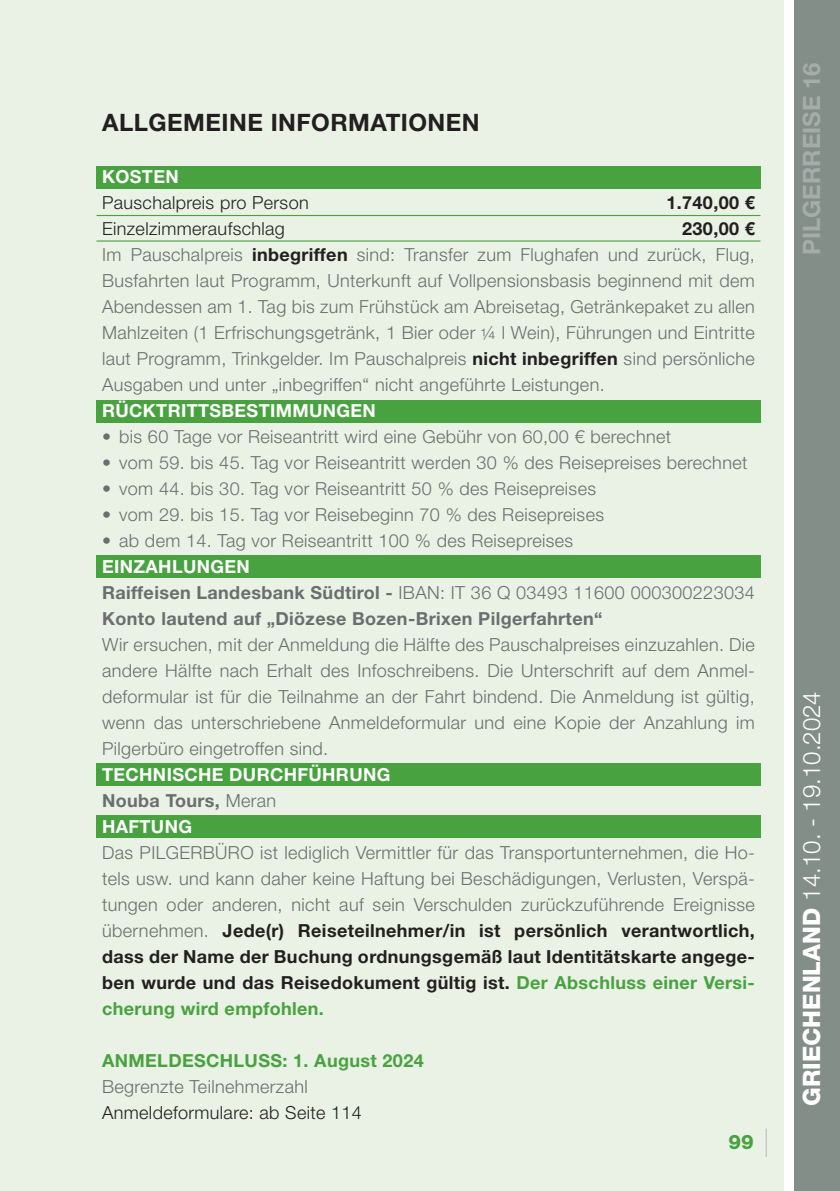
<style>
.page{position:relative;width:840px;height:1191px;background:#fff}
.page>*{position:absolute;margin:0;border:0;box-sizing:border-box;transform-origin:0 0}
.t1{font:300 24px "Helvetica Neue LT Std";color:#fff}
.t2{font:700 24px "Helvetica Neue LT Std";letter-spacing:.02em;color:#231f20}
.t3{font:700 24px "Helvetica Neue LT Std";color:#a4adaa}
.t4{font:800 20px "Helvetica Neue LT Std";color:#49a240}
.t5{font:300 18px/26px "Helvetica Neue LT Std";letter-spacing:.02em;color:#6c6d70;text-align:justify}
.t6{font:700 18px/26px "Helvetica Neue LT Std";letter-spacing:.02em;color:#6c6d70}
.t7{font:700 18px/26px "Helvetica Neue LT Std";letter-spacing:.02em;color:#fff}
.t8{font:300 18px "Helvetica Neue LT Std";letter-spacing:.02em;color:#231f20}
.t9{font:700 18px "Helvetica Neue LT Std";letter-spacing:.02em;color:#49a240}
.t10{font:700 18px "Helvetica Neue LT Std";color:#231f20}
.s1{font-weight:700;color:#231f20}
.s2{color:#fff}
.s3{font-weight:300}
.s4{color:#6c6d70}
.s5{font-weight:300;color:#6c6d70}
.s6{font-weight:700;color:#49a240}
.s7{font-weight:800}
</style>
<div class="page">
<div style="left:0;top:0;width:782px;height:1191px;background:#e9f2e5"></div>
<div style="left:96px;top:166px;width:664px;height:23px;background:#49a240"></div>
<div style="left:96px;top:400px;width:664px;height:22px;background:#49a240"></div>
<div style="left:96px;top:555px;width:664px;height:23px;background:#49a240"></div>
<div style="left:96px;top:763px;width:664px;height:22px;background:#49a240"></div>
<div style="left:96px;top:815px;width:664px;height:22px;background:#49a240"></div>
<hr style="left:96px;top:215px;width:664px;height:1px;background:#49a240">
<hr style="left:96px;top:240px;width:664px;height:2px;background:#49a240">
<div style="left:794px;top:0;width:45px;height:1191px;background:#848e89"></div>
<svg style="left:765px;top:1129px;width:1px;height:28px"></svg>
<h1 class="t2" style="left:102px;top:107px;width:379px">ALLGEMEINE INFORMATIONEN</h1>
<p class="t7" style="left:102px;top:163px;width:78px">KOSTEN</p>
<p class="t8" style="left:102px;top:192px;width:208px">Pauschalpreis pro Person</p>
<p class="t10" style="left:666px;top:191px;width:90px">1.740,00 €</p>
<p class="t8" style="left:102px;top:218px;width:184px">Einzelzimmeraufschlag</p>
<p class="t5" style="left:102px;top:215px;width:653px;text-indent:579px"><span class="s1">230,00 € </span>Im Pauschalpreis <span class="s1">inbegriffen</span> sind: Transfer zum Flughafen und zurück, Flug, Busfahrten laut Programm, Unterkunft auf Vollpensionsbasis beginnend mit dem Abendessen am 1. Tag bis zum Frühstück am Abreisetag, Getränkepaket zu allen Mahlzeiten (1 Erfrischungsgetränk, 1 Bier oder ¼ l Wein), Führungen und Eintritte laut Programm, Trinkgelder. Im Pauschalpreis <span class="s1">nicht inbegriffen</span> sind persönliche Ausgaben und unter „inbegriffen“ nicht angeführte Leistungen.</p>
<p class="t7" style="left:102px;top:397px;width:275px">RÜCKTRITTSBESTIMMUNGEN</p>
<p class="t5" style="left:102px;top:423px;width:570px">• bis 60 Tage vor Reiseantritt wird eine Gebühr von 60,00 € berechnet</p>
<p class="t5" style="left:102px;top:449px;width:646px">• vom 59. bis 45. Tag vor Reiseantritt werden 30 % des Reisepreises berechnet</p>
<p class="t5" style="left:102px;top:475px;width:495px">• vom 44. bis 30. Tag vor Reiseantritt 50 % des Reisepreises</p>
<p class="t5" style="left:102px;top:501px;width:503px">• vom 29. bis 15. Tag vor Reisebeginn 70 % des Reisepreises</p>
<p class="t5" style="left:102px;top:527px;width:472px">• ab dem 14. Tag vor Reiseantritt 100 % des Reisepreises</p>
<p class="t6" style="left:102px;top:553px;width:653px"><span class="s2">EINZAHLUNGEN<br></span>Raiffeisen Landesbank Südtirol - <span class="s3">IBAN: IT 36 Q 03493 11600 000300223034<br></span>Konto lautend auf „Diözese Bozen-Brixen Pilgerfahrten“</p>
<p class="t5" style="left:102px;top:631px;width:654px">Wir ersuchen, mit der Anmeldung die Hälfte des Pauschalpreises einzuzahlen. Die andere Hälfte nach Erhalt des Infoschreibens. Die Unterschrift auf dem Anmel&shy;deformular ist für die Teilnahme an der Fahrt bindend. Die Anmeldung ist gültig, wenn das unterschriebene Anmeldeformular und eine Kopie der Anzahlung im Pilgerbüro eingetroffen sind.</p>
<p class="t7" style="left:102px;top:761px;width:289px">TECHNISCHE DURCHFÜHRUNG<br><span class="s4">Nouba Tours,</span> <span class="s5">Meran<br></span>HAFTUNG</p>
<p class="t5" style="left:102px;top:839px;width:654px">Das PILGERBÜRO ist lediglich Vermittler für das Transportunternehmen, die Ho&shy;tels usw. und kann daher keine Haftung bei Beschädigungen, Verlusten, Verspä&shy;tungen oder anderen, nicht auf sein Verschulden zurückzuführende Ereignisse übernehmen. <span class="s1">Jede(r) Reiseteilnehmer/in ist persönlich verantwortlich, dass der Name der Buchung ordnungsgemäß laut Identitätskarte angege&shy;ben wurde und das Reisedokument gültig ist.</span> <span class="s6">Der Abschluss einer Versi&shy;cherung wird empfohlen.</span></p>
<p class="t9" style="left:102px;top:1049px;width:323px">ANMELDESCHLUSS: 1. August 2024</p>
<p class="t5" style="left:102px;top:1073px;width:207px">Begrenzte Teilnehmerzahl</p>
<p class="t8" style="left:102px;top:1101px;width:261px">Anmeldeformulare: ab Seite 114</p>
<p class="t4" style="left:728px;top:1129px;width:27px">99</p>
<h1 class="t3" style="left:796px;top:255px;width:194px;rotate:-90deg">PILGERREISE 16</h1>
<h1 class="t1" style="left:796px;top:1106px;width:416px;rotate:-90deg"><span class="s7">GRIECHENLAND</span> 14.10. - 19.10.2024</h1>
</div>
